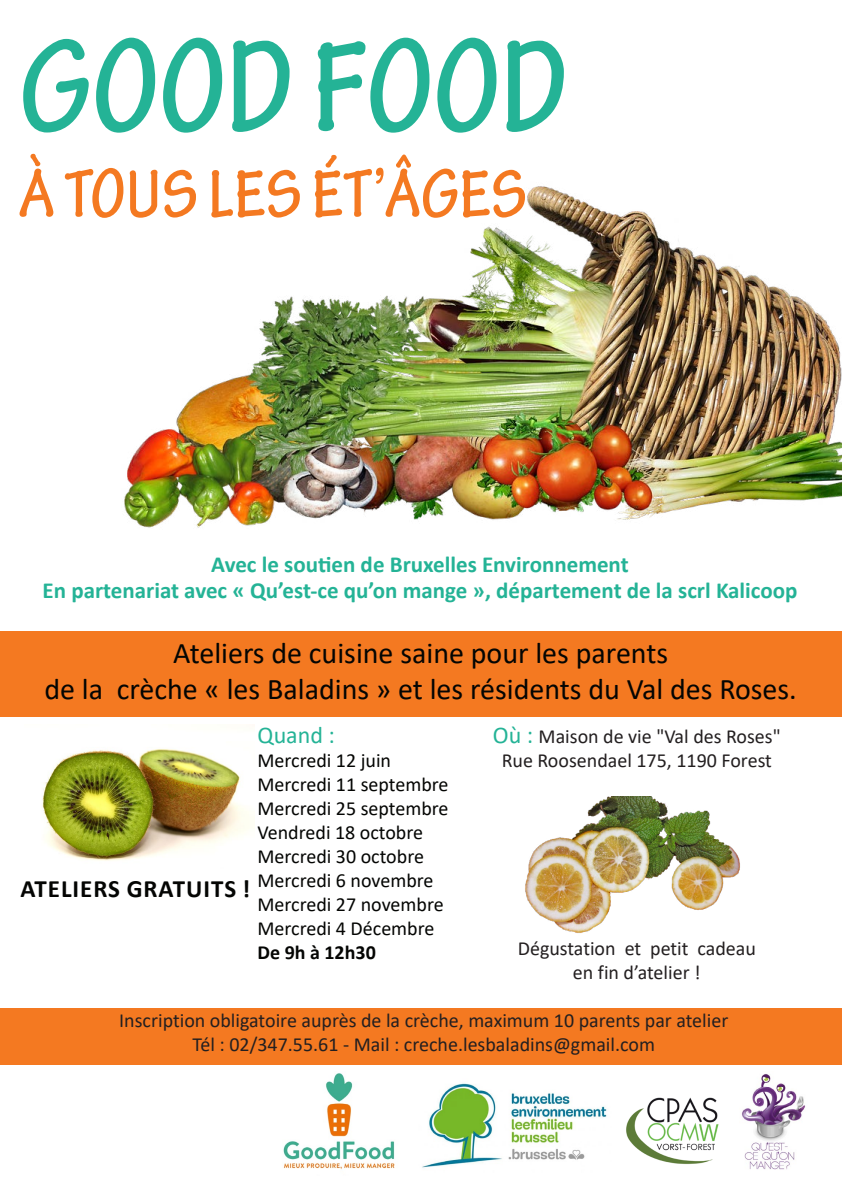
<style>
.page{position:relative;width:842px;height:1191px;background:#fff}
.page>*{position:absolute;margin:0;border:0;box-sizing:border-box;transform-origin:0 0}
.t1{font:700 condensed 137px "Tekton Pro";color:#24b396}
.t2{font:700 condensed 72px "Tekton Pro";color:#f47921}
.t3{font:30px/36px "Calibri";color:#040503;text-align:center}
.t4{font:700 25px "Calibri";letter-spacing:.04em;color:#040503}
.t5{font:24px "Calibri";color:#24b396}
.t6{font:700 23px/25.5px "Calibri";color:#24b396;text-align:center}
.t7{font:20px/24px "Calibri";color:#231f20;text-align:center}
.t8{font:20px/24px "Calibri";color:#040503}
.t9{font:700 20px "Calibri";color:#040503}
.s1{font-size:24px;color:#24b396}
</style>
<div class="page">
<img style="left:626px;top:1097px;width:93px;height:67px">
<img style="left:124px;top:186px;width:718px;height:342px">
<img style="left:283px;top:1073px;width:112px;height:97px">
<img style="left:741px;top:1074px;width:65px;height:96px">
<img style="left:422px;top:1083px;width:185px;height:85px">
<div style="left:0;top:631px;width:842px;height:85px;background:#f47921"></div>
<div style="left:0;top:1008px;width:842px;height:56px;background:#f47921"></div>
<img style="left:42px;top:749px;width:213px;height:112px">
<img style="left:525px;top:796px;width:215px;height:137px">
<h1 class="t1" style="left:19px;top:7px;width:550px">GOOD FOOD</h1>
<h2 class="t2" style="left:19px;top:152px;width:509px">À TOUS LES ÉT’ÂGES</h2>
<p class="t6" style="left:43px;top:551px;width:756px">Avec le soutien de Bruxelles Environnement<br>En partenariat avec « Qu’est-ce qu’on mange », département de la scrl Kalicoop</p>
<h3 class="t3" style="left:44px;top:634px;width:754px">Ateliers de cuisine saine pour les parents<br>de la crèche « les Baladins » et les résidents du Val des Roses.</h3>
<p class="t5" style="left:257px;top:718px;width:79px">Quand :</p>
<p class="t8" style="left:257px;top:747px;width:193px">Mercredi 12 juin<br>Mercredi 11 septembre<br>Mercredi 25 septembre<br>Vendredi 18 octobre<br>Mercredi 30 octobre<br>Mercredi 6 novembre<br>Mercredi 27 novembre<br>Mercredi 4 Décembre</p>
<p class="t9" style="left:257px;top:938px;width:120px">De 9h à 12h30</p>
<p class="t7" style="left:493px;top:723px;width:289px"><span class="s1">Où :</span> Maison de vie "Val des Roses"<br>Rue Roosendael 175, 1190 Forest</p>
<p class="t4" style="left:20px;top:871px;width:232px">ATELIERS GRATUITS !</p>
<p class="t7" style="left:518px;top:935px;width:240px">Dégustation et petit cadeau en fin d’atelier !</p>
<p class="t7" style="left:119px;top:1008px;width:611px">Inscription obligatoire auprès de la crèche, maximum 10 parents par atelier<br>Tél : 02/347.55.61 - Mail : creche.lesbaladins@gmail.com</p>
</div>
